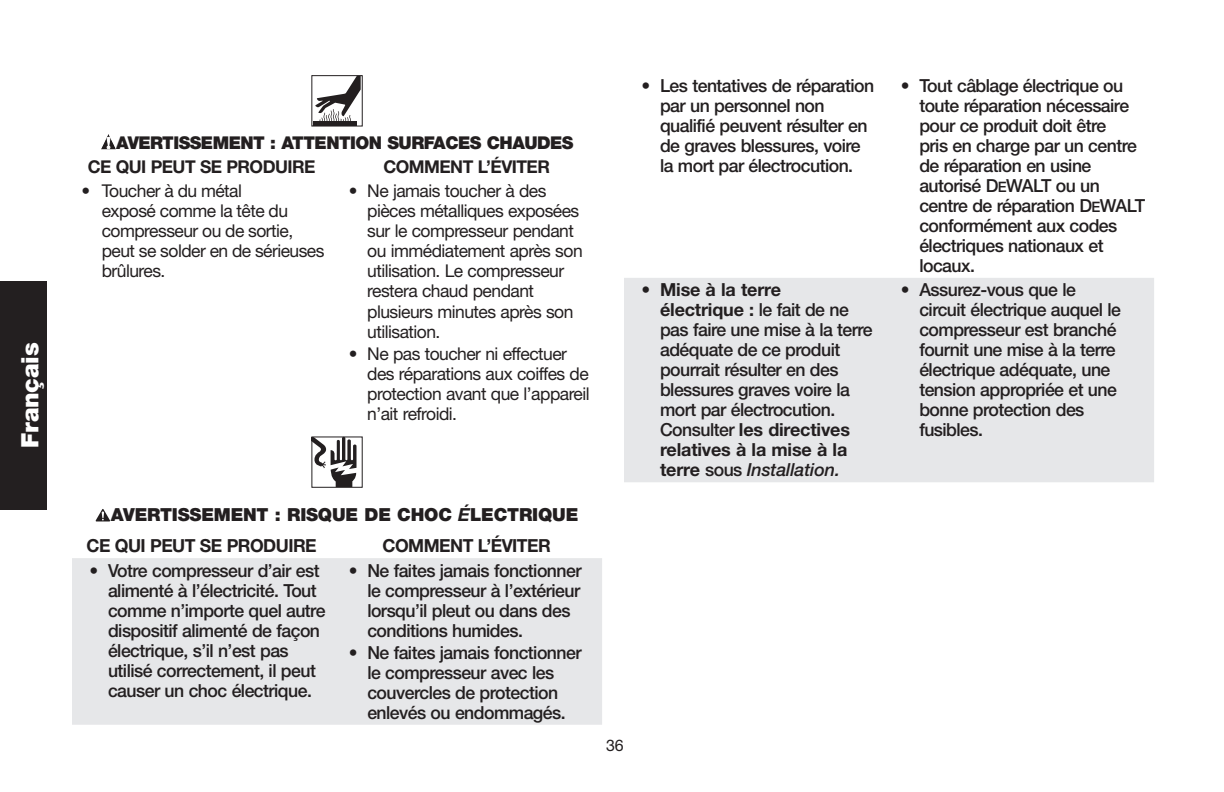
<style>
.page{position:relative;width:1224px;height:792px;background:#fff}
.page>*{position:absolute;margin:0;border:0;box-sizing:border-box;transform-origin:0 0}
.t1{font:900 24px "Helvetica Neue LT Std";letter-spacing:-.01em;color:#fff}
.t2{font:500 18px/20px "Helvetica Neue LT Std";letter-spacing:-.03em;color:#231f20}
.t3{font:900 18px/30.8px "Helvetica Neue LT Std";letter-spacing:-.01em;color:#231f20}
.t4{font:700 18px "Helvetica Neue LT Std";letter-spacing:-.03em;color:#231f20}
.t5{font:17.6px/20px "Helvetica Neue LT Std";letter-spacing:-.03em;color:#231f20}
.t6{font:900 17.6px "Helvetica Neue LT Std";letter-spacing:-.03em;color:#231f20}
.t7{font:700 17.6px "Helvetica Neue LT Std";letter-spacing:-.03em;color:#231f20}
.t8{font:16px "Helvetica Neue LT Std";color:#231f20}
.s1{font-weight:700;font-style:italic}
.s2{font-weight:700}
.s3{font-family:"Helvetica Neue LT Std Md SC800";font-weight:400;font-size:14.4px}
.s4{font-style:italic}
</style>
<div class="page">
<div style="left:0;top:281px;width:47px;height:228px;background:#231f20"></div>
<div style="left:72px;top:558px;width:530px;height:167px;background:#e6e7e9"></div>
<hr style="left:313px;top:122px;width:44px;height:4px;background:#231f20">
<svg style="left:315px;top:77px;width:46px;height:44px"></svg>
<div style="left:311px;top:75px;width:52px;height:52px;border:1px solid #231f20"></div>
<svg style="left:101px;top:134px;width:15px;height:16px"></svg>
<svg style="left:314px;top:439px;width:43px;height:46px"></svg>
<svg style="left:96px;top:509px;width:14px;height:12px"></svg>
<div style="left:624px;top:278px;width:530px;height:204px;background:#e6e7e9"></div>
<h1 class="t1" style="left:16px;top:448px;width:106px;rotate:-90deg">Français</h1>
<p class="t6" style="left:116px;top:132px;width:459px">AVERTISSEMENT : ATTENTION SURFACES CHAUDES</p>
<p class="t7" style="left:88px;top:156px;width:229px">CE QUI PEUT SE PRODUIRE</p>
<p class="t7" style="left:383px;top:156px;width:168px">COMMENT L’ÉVITER</p>
<p class="t5" style="left:102px;top:181px;width:224px;text-indent:-20px">• Toucher à du métal<br>exposé comme la tête du compresseur ou de sortie, peut se solder en de sérieuses brûlures.</p>
<p class="t5" style="left:367px;top:181px;width:217px;text-indent:-18px">• Ne jamais toucher à des pièces métalliques exposées sur le compresseur pendant ou immédiatement après son utilisation. Le compresseur restera chaud pendant plusieurs minutes après son utilisation.</p>
<p class="t5" style="left:367px;top:343px;width:224px;text-indent:-18px">• Ne pas toucher ni effectuer des réparations aux coiffes de protection avant que l’appareil n’ait refroidi.</p>
<p class="t3" style="left:87px;top:500px;width:493px;text-indent:24px">AVERTISSEMENT : RISQUE DE CHOC <span class="s1">É</span>LECTRIQUE<br><span class="s2">CE QUI PEUT SE PRODUIRE</span></p>
<p class="t4" style="left:383px;top:535px;width:170px">COMMENT L’ÉVITER</p>
<p class="t2" style="left:108px;top:560px;width:219px;text-indent:-19px">• Votre compresseur d’air est alimenté à l’électricité. Tout comme n’importe quel autre dispositif alimenté de façon électrique, s’il n’est pas utilisé correctement, il peut causer un choc électrique.</p>
<p class="t2" style="left:367px;top:560px;width:216px;text-indent:-19px">• Ne faites jamais fonctionner le compresseur à l’extérieur lorsqu’il pleut ou dans des conditions humides.</p>
<p class="t2" style="left:349px;top:642px;width:234px;text-align:center">• Ne faites jamais fonctionner le compresseur avec les couvercles de protection enlevés ou endommagés.</p>
<p class="t8" style="left:606px;top:736px;width:19px">36</p>
<p class="t2" style="left:660px;top:75px;width:216px;text-indent:-19px">• Les tentatives de réparation par un personnel non qualifié peuvent résulter en de graves blessures, voire la mort par électrocution.</p>
<p class="t2" style="left:919px;top:75px;width:227px;text-indent:-19px">• Tout câblage électrique ou toute réparation nécessaire pour ce produit doit être<br>pris en charge par un centre de réparation en usine autorisé D<span class="s3">e</span>WALT ou un centre de réparation D<span class="s3">e</span>WALT conformément aux codes électriques nationaux et locaux.</p>
<p class="t2" style="left:660px;top:280px;width:214px;text-indent:-19px">• <span class="s2">Mise à la terre<br>électrique :</span> le fait de ne pas faire une mise à la terre adéquate de ce produit pourrait résulter en des blessures graves voire la mort par électrocution.<br>Consulter <span class="s2">les directives relatives à la mise à la terre</span> sous <span class="s4">Installation.</span></p>
<p class="t2" style="left:919px;top:280px;width:203px;text-indent:-19px">• Assurez-vous que le circuit électrique auquel le compresseur est branché fournit une mise à la terre électrique adéquate, une tension appropriée et une bonne protection des fusibles.</p>
</div>
